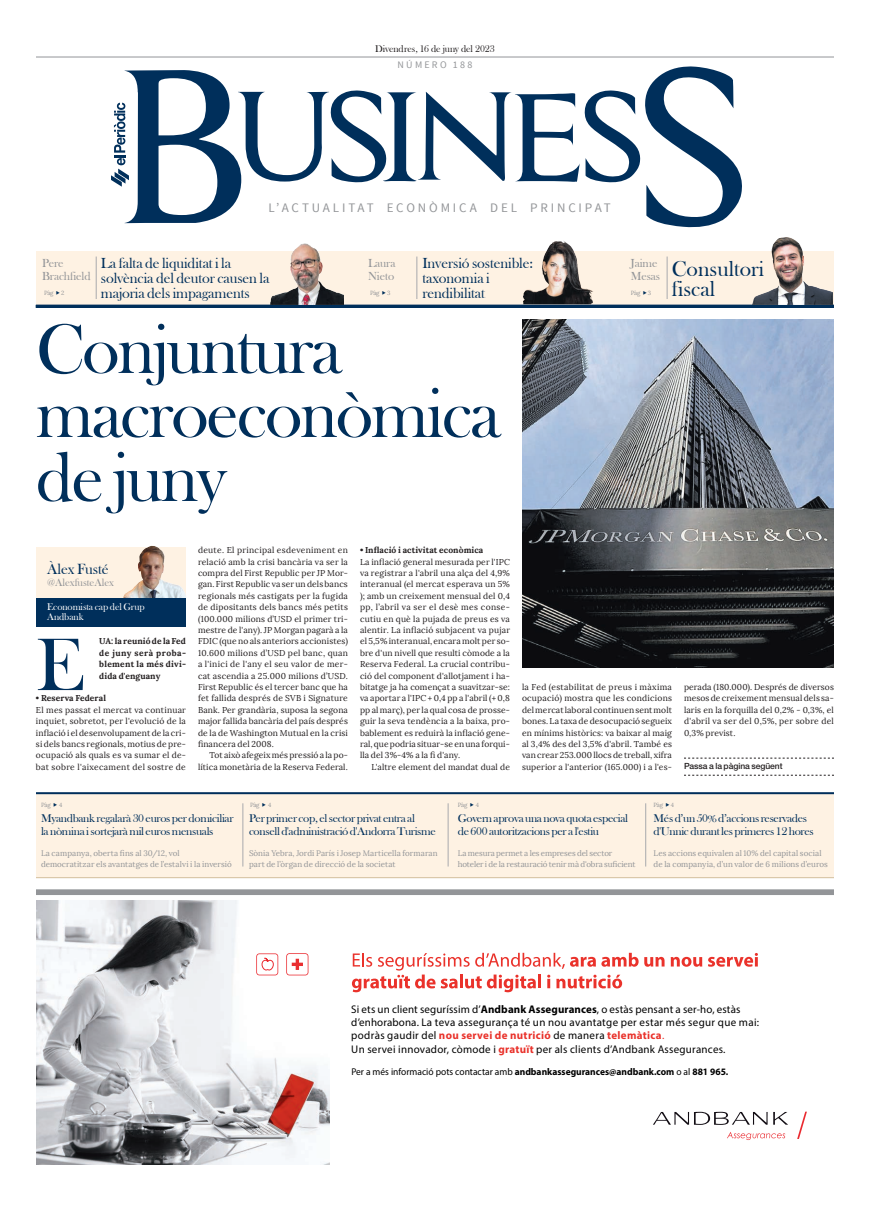
<style>
.page{position:relative;width:870px;height:1220px;background:#fff}
.page>*{position:absolute;margin:0;border:0;box-sizing:border-box;transform-origin:0 0}
.t1{font:76.9px "Bask Old Face";color:#002f5b}
.t2{font:72px/64px "Bask Old Face";letter-spacing:-.03em;color:#002f5b}
.t3{font:22px/20px "Bask Old Face";color:#002f5b}
.t4{font:15.2px "Bask Old Face";letter-spacing:-.005em;color:#002f5b}
.t5{font:15px/15px "Bask Old Face";letter-spacing:-.01em;color:#002f5b}
.t6{font:13px "Source Sans Pro";letter-spacing:.215em;color:#939598}
.t7{font:12px/13px "Bask Old Face";letter-spacing:-.01em;color:#939598}
.t8{font:11.5px/13px "Bask Old Face";letter-spacing:-.03em;color:#002f5b;scale:1.04 1}
.t9{font:11.1px/13.3px "Myriad Pro";letter-spacing:.02em;color:#000}
.t10{font:10.8px "Bask Old Face";letter-spacing:-.01em;color:#939598}
.t11{font:10px/10px "Bask Old Face";letter-spacing:-.01em;color:#fff}
.t12{font:10px "Bask Old Face";letter-spacing:-.01em;color:#231f20}
.t13{font:10px "Source Sans Pro";letter-spacing:.225em;color:#939598}
.t14{font:700 9.8px "Myriad Pro";color:#000}
.t15{font:8.5px/11.4px "Lora";letter-spacing:.01em;color:#231f20;text-align:justify}
.t16{font:700 8.5px/11.4px "Lora";letter-spacing:.01em;color:#231f20;text-align:justify}
.t17{font:500 8.5px "Helvetica Neue LT Std";letter-spacing:-.01em;color:#231f20}
.t18{font:8px/11px "Lora";color:#939598}
.t19{font:8px/11px "Lora";letter-spacing:-.02em;color:#939598}
.t20{font:6px "Lora";letter-spacing:-.035em;color:#939598}
.s1{font-weight:700}
.s2{font-weight:700;color:#e9322b}
.s3{color:#e9322b}
.s4{font-weight:400}
</style>
<div class="page">
<div style="left:36px;top:251px;width:798px;height:57px;background:#fef2e3"></div>
<div style="left:36px;top:793px;width:798px;height:85px;background:#fef2e3"></div>
<svg style="left:125px;top:66px;width:617px;height:162px"></svg>
<svg style="left:111px;top:103px;width:18px;height:84px"></svg>
<hr style="left:36px;top:57px;width:798px;height:1px;background:#939598">
<hr style="left:36px;top:792px;width:798px;height:2px;background:#002f5b">
<hr style="left:36px;top:877px;width:798px;height:1px;background:#d2bf9d">
<hr style="left:448px;top:803px;width:1px;height:63px;background:#a8a9ad">
<hr style="left:243px;top:803px;width:1px;height:63px;background:#a8a9ad">
<hr style="left:646px;top:803px;width:1px;height:63px;background:#a8a9ad">
<div style="left:36px;top:889px;width:798px;height:6px;background:#939598"></div>
<hr style="left:36px;top:305px;width:798px;height:3px;background:#002f5b">
<hr style="left:667px;top:257px;width:1px;height:42px;background:#a8a9ad">
<img style="left:270px;top:243px;width:74px;height:62px">
<img style="left:752px;top:237px;width:81px;height:68px">
<hr style="left:96px;top:257px;width:1px;height:42px;background:#a8a9ad">
<img style="left:36px;top:901px;width:294px;height:263px">
<svg style="left:653px;top:1112px;width:135px;height:13px"></svg>
<svg style="left:797px;top:1111px;width:10px;height:28px"></svg>
<svg style="left:727px;top:1132px;width:58px;height:8px"></svg>
<svg style="left:286px;top:953px;width:22px;height:22px"></svg>
<svg style="left:256px;top:953px;width:22px;height:22px"></svg>
<svg style="left:671px;top:957px;width:31px;height:10px"></svg>
<svg style="left:708px;top:953px;width:50px;height:14px"></svg>
<svg style="left:352px;top:953px;width:313px;height:39px"></svg>
<img style="left:522px;top:319px;width:312px;height:348px">
<div style="left:36px;top:547px;width:150px;height:51px;background:#fef2e3"></div>
<img style="left:122px;top:546px;width:64px;height:53px">
<div style="left:36px;top:599px;width:150px;height:28px;background:#002f5b"></div>
<hr style="left:417px;top:257px;width:1px;height:42px;background:#a8a9ad">
<img style="left:542px;top:241px;width:23px;height:42px">
<svg style="left:684px;top:758px;width:150px;height:1px"></svg>
<svg style="left:684px;top:775px;width:150px;height:1px"></svg>
<p class="t12" style="left:375px;top:43px;width:121px">Divendres, 16 de juny del 2023</p>
<p class="t13" style="left:398px;top:59px;width:76px">NÚMERO 188</p>
<h3 class="t6" style="left:269px;top:200px;width:344px">L’ACTUAL ITAT ECONÒMICA DEL PRINCIPAT</h3>
<h3 class="t7" style="left:42px;top:257px;width:50px">Pere<br>Brachfield</h3>
<p class="t20" style="left:44px;top:289px;width:11px">Pàg</p>
<p class="t20" style="left:61px;top:289px;width:5px">2</p>
<h3 class="t5" style="left:101px;top:255px;width:170px">La falta de liquiditat i la solvència del deutor causen la majoria dels impagaments</h3>
<h3 class="t7" style="left:368px;top:257px;width:29px">Laura<br>Nieto</h3>
<p class="t20" style="left:370px;top:289px;width:11px">Pàg</p>
<p class="t20" style="left:387px;top:289px;width:5px">3</p>
<h3 class="t5" style="left:422px;top:255px;width:112px">Inversió sostenible: taxonomia i rendibilitat</h3>
<h2 class="t2" style="left:36px;top:319px;width:466px">Conjuntura macroeconòmica de juny</h2>
<h3 class="t7" style="left:631px;top:257px;width:31px">Jaime<br>Mesas</h3>
<p class="t20" style="left:631px;top:289px;width:11px">Pàg</p>
<p class="t20" style="left:648px;top:289px;width:5px">3</p>
<h3 class="t3" style="left:672px;top:259px;width:94px">Consultori fiscal</h3>
<h3 class="t4" style="left:47px;top:561px;width:63px">Àlex Fusté</h3>
<p class="t10" style="left:47px;top:576px;width:68px">@AlexfusteAlex</p>
<p class="t11" style="left:47px;top:602px;width:99px">Economista cap del Grup<br>Andbank</p>
<h1 class="t1" style="left:36px;top:622px;width:49px">E</h1>
<p class="t16" style="left:99px;top:636px;width:88px">UA: la reunió de la Fed de juny serà proba&shy;blement la més divi&shy;dida d'enguany</p>
<p class="t16" style="left:36px;top:693px;width:72px">• Reserva Federal</p>
<p class="t15" style="left:36px;top:704px;width:151px">El mes passat el mercat va continuar inquiet, sobretot, per l'evolució de la inflació i el desenvolupament de la cri&shy;si dels bancs regionals, motius de pre&shy;ocupació als quals es va sumar el de&shy;bat sobre l'aixecament del sostre de</p>
<p class="t20" style="left:41px;top:801px;width:11px">Pàg</p>
<p class="t20" style="left:59px;top:801px;width:5px">4</p>
<p class="t15" style="left:198px;top:544px;width:152px">deute. El principal esdeveniment en relació amb la crisi bancària va ser la compra del First Republic per JP Mor&shy;gan. First Republic va ser un dels bancs regionals més castigats per la fugida de dipositants dels bancs més petits (100.000 milions d’USD el primer tri&shy;mestre de l'any). JP Morgan pagarà a la FDIC (que no als anteriors accionistes)<br>10.600 milions d’USD pel banc, quan a l'inici de l'any el seu valor de mer&shy;cat ascendia a 25.000 milions d’USD.<br>First Republic és el tercer banc que ha fet fallida després de SVB i Signature Bank. Per grandària, suposa la segona major fallida bancària del país després de la de Washington Mutual en la crisi financera del 2008.</p>
<p class="t15" style="left:198px;top:750px;width:151px;text-align:right">Tot això afegeix més pressió a la po&shy;lítica monetària de la Reserva Federal.</p>
<p class="t20" style="left:250px;top:801px;width:11px">Pàg</p>
<p class="t20" style="left:268px;top:801px;width:5px">4</p>
<p class="t16" style="left:360px;top:544px;width:125px">• Inflació i activitat econòmica</p>
<p class="t15" style="left:360px;top:556px;width:152px">La inflació general mesurada per l'IPC va registrar a l'abril una alça del 4,9% interanual (el mercat esperava un 5% ); amb un creixement mensual del 0,4 pp, l’abril va ser el desè mes conse&shy;cutiu en què la pujada de preus es va alentir. La inflació subjacent va pujar el 5,5% interanual, encara molt per so&shy;bre d'un nivell que resulti còmode a la Reserva Federal. La crucial contribu&shy;ció del component d'allotjament i ha&shy;bitatge ja ha començat a suavitzar-se: va aportar a l'IPC + 0,4 pp a l'abril (+ 0,8 pp al març), per la qual cosa de prosse&shy;guir la seva tendència a la baixa, pro&shy;bablement es reduirà la inflació gene&shy;ral, que podria situar-se en una forqui&shy;lla del 3%-4% a la fi d'any.</p>
<p class="t15" style="left:371px;top:761px;width:140px">L'altre element del mandat dual de</p>
<p class="t15" style="left:522px;top:681px;width:152px">la Fed (estabilitat de preus i màxima ocupació) mostra que les condicions del mercat laboral continuen sent molt bones. La taxa de desocupació segueix en mínims històrics: va baixar al maig al 3,4% des del 3,5% d'abril. També es van crear 253.000 llocs de treball, xifra superior a l'anterior (165.000) i a l'es-</p>
<p class="t15" style="left:684px;top:681px;width:151px">perada (180.000). Després de diversos mesos de creixement mensual dels sa&shy;laris en la forquilla del 0,2% - 0,3%, el d'abril va ser del 0,5%, per sobre del 0,3% previst.</p>
<p class="t17" style="left:684px;top:761px;width:100px">Passa a la pàgina següent</p>
<p class="t20" style="left:458px;top:801px;width:11px">Pàg</p>
<p class="t20" style="left:476px;top:801px;width:5px">4</p>
<p class="t20" style="left:654px;top:801px;width:11px">Pàg</p>
<p class="t20" style="left:671px;top:801px;width:5px">4</p>
<h3 class="t8" style="left:41px;top:812px;width:187px">Myandbank regalarà 30 euros per domiciliar la nòmina i sortejarà mil euros mensuals</h3>
<p class="t18" style="left:41px;top:847px;width:192px">La campanya, oberta fins al 30/12, vol democratitzar els avantatges de l’estalvi i la inversió</p>
<h3 class="t8" style="left:249px;top:812px;width:181px">Per primer cop, el sector privat entra al consell d'administració d'Andorra Turisme</h3>
<p class="t18" style="left:249px;top:847px;width:190px">Sònia Yebra, Jordi París i Josep Marticella formaran part de l’òrgan de direcció de la societat</p>
<h3 class="t8" style="left:458px;top:812px;width:165px">Govern aprova una nova quota especial de 600 autoritzacions per a l'estiu</h3>
<p class="t19" style="left:458px;top:847px;width:179px">La mesura permet a les empreses del sector hoteler i de la restauració tenir mà d'obra suficient</p>
<h3 class="t8" style="left:654px;top:812px;width:156px">Més d’un 50% d’accions reservades d'Unnic durant les primeres 12 hores</h3>
<p class="t18" style="left:654px;top:847px;width:176px">Les accions equivalen al 10% del capital social de la companyia, d’un valor de 6 milions d’euros</p>
<p class="t9" style="left:351px;top:1002px;width:409px">Si ets un client seguríssim d’<span class="s1">Andbank Assegurances</span>, o estàs pensant a ser-ho, estàs d’enhorabona. La teva assegurança té un nou avantatge per estar més segur que mai: podràs gaudir del <span class="s2">nou servei de nutrició</span> de manera <span class="s2">telemàtica</span><span class="s3">.<br></span>Un servei innovador, còmode i <span class="s2">gratuït</span> per als clients d’Andbank Assegurances.</p>
<p class="t14" style="left:351px;top:1065px;width:379px"><span class="s4">Per a més informació pots contactar amb</span> andbankassegurances@andbank.com <span class="s4">o al</span> 881 965.</p>
</div>
